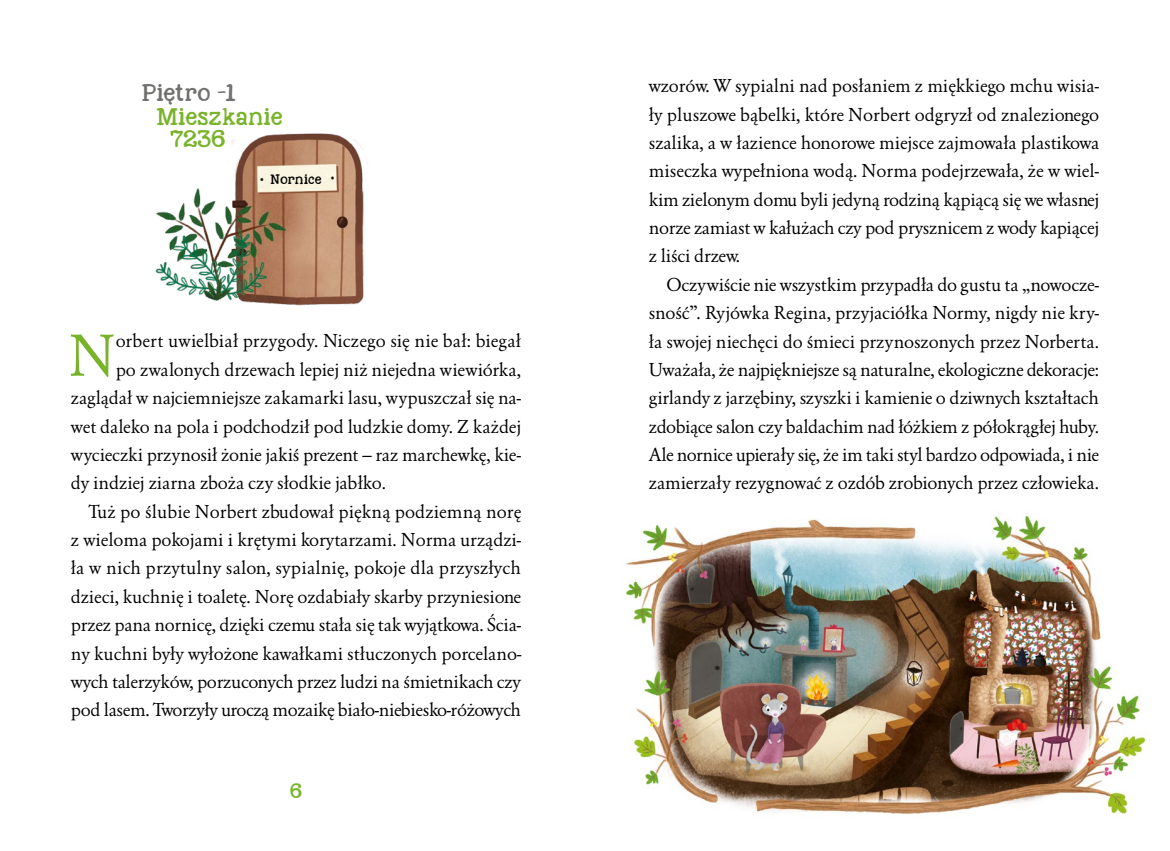
<style>
.page{position:relative;width:1170px;height:851px;background:#fff}
.page>*{position:absolute;margin:0;border:0;box-sizing:border-box;transform-origin:0 0}
.t1{font:53.38px "EFN Garamo OT";color:#78b32a}
.t2{font:17.5px/24.9px "KG Nextto Me Solid";letter-spacing:-.01em;color:#78b32a}
.t3{font:16.88px/28.4px "EFN Garamo OT";letter-spacing:-.01em;color:#000;text-align:justify}
.t4{font:16.88px "EFN Garamo OT";letter-spacing:.01em;color:#000}
.t5{font:15px "KG Nextto Me Solid";color:#78b32a}
.t6{font:10px "KG Nextto Me Solid";letter-spacing:.005em;color:#000}
.s1{color:#70706f}
.s2{font-family:"Sunday";font-size:24.5px;color:#70706f}
</style>
<div class="page">
<img style="left:625px;top:515px;width:521px;height:300px">
<img style="left:155px;top:133px;width:209px;height:172px">
<p class="t2" style="left:156px;top:79px;width:128px;text-indent:-14px"><span class="s1">Piętro</span> <span class="s2">–</span><span class="s1">1<br></span>Mieszkanie</p>
<p class="t2" style="left:170px;top:126px;width:57px">7236</p>
<p class="t6" style="left:270px;top:172px;width:53px">Nornice</p>
<h1 class="t1" style="left:68px;top:321px;width:49px">N</h1>
<p class="t3" style="left:116px;top:327px;width:407px">orbert uwielbiał przygody. Niczego się nie bał: biegał</p>
<p class="t3" style="left:116px;top:355px;width:407px">po zwalonych drzewach lepiej niż niejedna wiewiórka,</p>
<p class="t3" style="left:71px;top:383px;width:452px">zaglądał w najciemniejsze zakamarki lasu, wypuszczał się na-</p>
<p class="t3" style="left:71px;top:412px;width:452px">wet daleko na pola i podchodził pod ludzkie domy. Z każdej</p>
<p class="t3" style="left:71px;top:440px;width:452px">wycieczki przynosił żonie jakiś prezent – raz marchewkę, kie-</p>
<p class="t3" style="left:71px;top:468px;width:316px">dy indziej ziarna zboża czy słodkie jabłko.</p>
<p class="t3" style="left:89px;top:497px;width:434px">Tuż po ślubie Norbert zbudował piękną podziemną norę</p>
<p class="t3" style="left:71px;top:525px;width:452px">z wieloma pokojami i krętymi korytarzami. Norma urządzi-</p>
<p class="t4" style="left:71px;top:557px;width:451px">ła w nich przytulny salon, sypialnię, pokoje dla przyszłych</p>
<p class="t3" style="left:71px;top:582px;width:451px">dzieci, kuchnię i toaletę. Norę ozdabiały skarby przyniesione</p>
<p class="t3" style="left:71px;top:610px;width:451px">przez pana nornicę, dzięki czemu stała się tak wyjątkowa. Ścia-</p>
<p class="t3" style="left:71px;top:639px;width:452px">ny kuchni były wyłożone kawałkami stłuczonych porcelano-</p>
<p class="t3" style="left:71px;top:667px;width:451px">wych talerzyków, porzuconych przez ludzi na śmietnikach czy</p>
<p class="t3" style="left:71px;top:695px;width:451px">pod lasem. Tworzyły uroczą mozaikę biało-niebiesko-różowych</p>
<p class="t5" style="left:290px;top:779px;width:13px">6</p>
<p class="t3" style="left:648px;top:72px;width:452px">wzorów. W sypialni nad posłaniem z miękkiego mchu wisia&shy;ły pluszowe bąbelki, które Norbert odgryzł od znalezionego szalika, a w łazience honorowe miejsce zajmowała plastikowa miseczka wypełniona wodą. Norma podejrzewała, że w wiel&shy;kim zielonym domu byli jedyną rodziną kąpiącą się we własnej norze zamiast w kałużach czy pod prysznicem z wody kapiącej z liści drzew.</p>
<p class="t3" style="left:648px;top:270px;width:452px;text-indent:18px">Oczywiście nie wszystkim przypadła do gustu ta „nowocze&shy;sność”. Ryjówka Regina, przyjaciółka Normy, nigdy nie kry&shy;ła swojej niechęci do śmieci przynoszonych przez Norberta.<br>Uważała, że najpiękniejsze są naturalne, ekologiczne dekoracje: girlandy z jarzębiny, szyszki i kamienie o dziwnych kształtach zdobiące salon czy baldachim nad łóżkiem z półokrągłej huby.<br>Ale nornice upierały się, że im taki styl bardzo odpowiada, i nie zamierzały rezygnować z ozdób zrobionych przez człowieka.</p>
</div>
